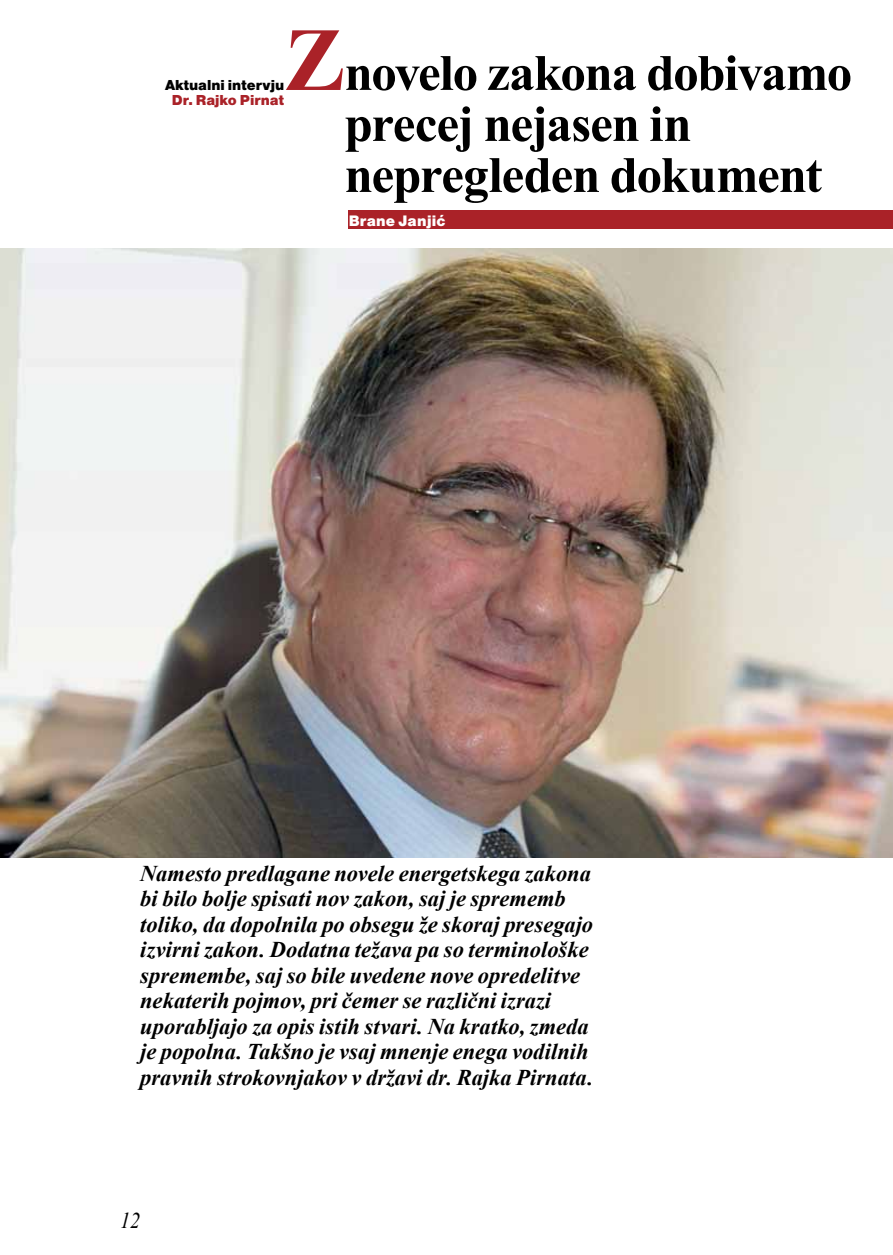
<style>
.page{position:relative;width:893px;height:1255px;background:#fff}
.page>*{position:absolute;margin:0;border:0;box-sizing:border-box;transform-origin:0 0}
.t1{font:700 90px "Times New Roman";color:#aa2228}
.t2{font:700 51px/51px "Times New Roman";letter-spacing:-.025em;color:#000}
.t3{font:italic 700 22.5px/25.5px "Times New Roman";color:#000}
.t4{font:italic 22.5px "Times New Roman";color:#000;scale:.9 1}
.t5{font:15.75px "Nimbus San DEE Blac";letter-spacing:.01em;color:#fff}
.t6{font:15px "Nimbus San DEE Blac";color:#000}
.t7{font:15px "Nimbus San DEE Blac";color:#aa2228}
</style>
<div class="page">
<img style="left:0;top:248px;width:893px;height:609px">
<div style="left:349px;top:211px;width:544px;height:18px;background:#aa2228"></div>
<h1 class="t1" style="left:284px;top:-2px;width:62px">Z</h1>
<h2 class="t2" style="left:345px;top:46px;width:509px">novelo zakona dobivamo precej nejasen in nepregleden dokument</h2>
<p class="t6" style="left:165px;top:76px;width:121px">Aktualni intervju</p>
<p class="t7" style="left:172px;top:91px;width:114px">Dr. Rajko Pirnat</p>
<p class="t5" style="left:349px;top:211px;width:98px">Brane Janjić</p>
<p class="t3" style="left:140px;top:859px;width:454px">Namesto predlagane novele energetskega zakona bi bilo bolje spisati nov zakon, saj je sprememb toliko, da dopolnila po obsegu že skoraj presegajo izvirni zakon. Dodatna težava pa so terminološke spremembe, saj so bile uvedene nove opredelitve nekaterih pojmov, pri čemer se različni izrazi uporabljajo za opis istih stvari. Na kratko, zmeda je popolna. Takšno je vsaj mnenje enega vodilnih pravnih strokovnjakov v državi dr. Rajka Pirnata.</p>
<p class="t4" style="left:120px;top:1204px;width:24px">12</p>
</div>
